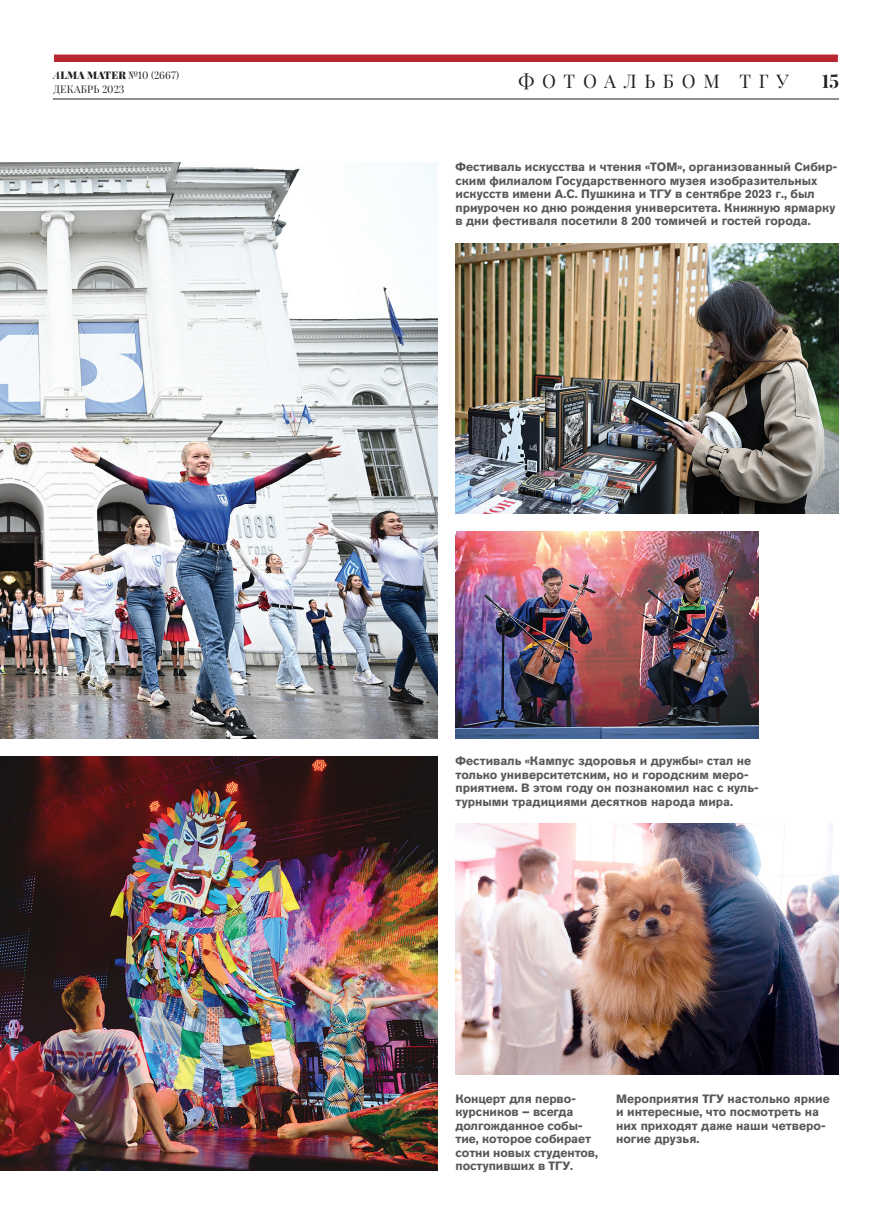
<style>
.page{position:relative;width:893px;height:1229px;background:#fff}
.page>*{position:absolute;margin:0;border:0;box-sizing:border-box;transform-origin:0 0}
.t1{font:18.75px "Playfair Display";letter-spacing:.41em;color:#231f20}
.t2{font:700 18.75px "Playfair Display";color:#231f20}
.Alma_Caption{font:700 12px/13.5px "Akzidenz Grotesk Pro";color:#57585a}
.t3{font:10.5px "Playfair Display";color:#231f20}
.s1{font-weight:700;font-style:italic}
.s2{font-weight:900}
</style>
<div class="page">
<div style="left:54px;top:55px;width:784px;height:7px;background:#b9282e"></div>
<hr style="left:53px;top:99px;width:786px;height:1px;background:#231f20">
<img style="left:0;top:162px;width:437px;height:576px">
<img style="left:455px;top:243px;width:384px;height:270px">
<img style="left:455px;top:531px;width:304px;height:207px">
<img style="left:0;top:756px;width:437px;height:414px">
<img style="left:455px;top:824px;width:384px;height:250px">
<p class="t3" style="left:54px;top:69px;width:127px"><span class="s1">A</span><span class="s2">LMA MATER</span> №10 (2667)</p>
<p class="t3" style="left:54px;top:83px;width:72px">ДЕКАБРЬ 2023</p>
<p class="t1" style="left:518px;top:69px;width:272px">ФОТОАЛЬБОМ ТГУ</p>
<p class="t2" style="left:822px;top:70px;width:19px">15</p>
<p class="Alma_Caption" style="left:455px;top:160px;width:383px">Фестиваль искусства и чтения «ТОМ», организованный Сибир&shy;ским филиалом Государственного музея изобразительных искусств имени А.С. Пушкина и ТГУ в сентябре 2023 г., был приурочен ко дню рождения университета. Книжную ярмарку в дни фестиваля посетили 8 200 томичей и гостей города.</p>
<p class="Alma_Caption" style="left:455px;top:754px;width:305px">Фестиваль «Кампус здоровья и дружбы» стал не только университетским, но и городским меро&shy;приятием. В этом году он познакомил нас с куль&shy;турными традициями десятков народа мира.</p>
<p class="Alma_Caption" style="left:455px;top:1091px;width:144px">Концерт для перво&shy;курсников – всегда долгожданное собы&shy;тие, которое собирает сотни новых студентов, поступивших в ТГУ.</p>
<p class="Alma_Caption" style="left:616px;top:1091px;width:215px">Мероприятия ТГУ настолько яркие и интересные, что посмотреть на них приходят даже наши четверо&shy;ногие друзья.</p>
</div>
